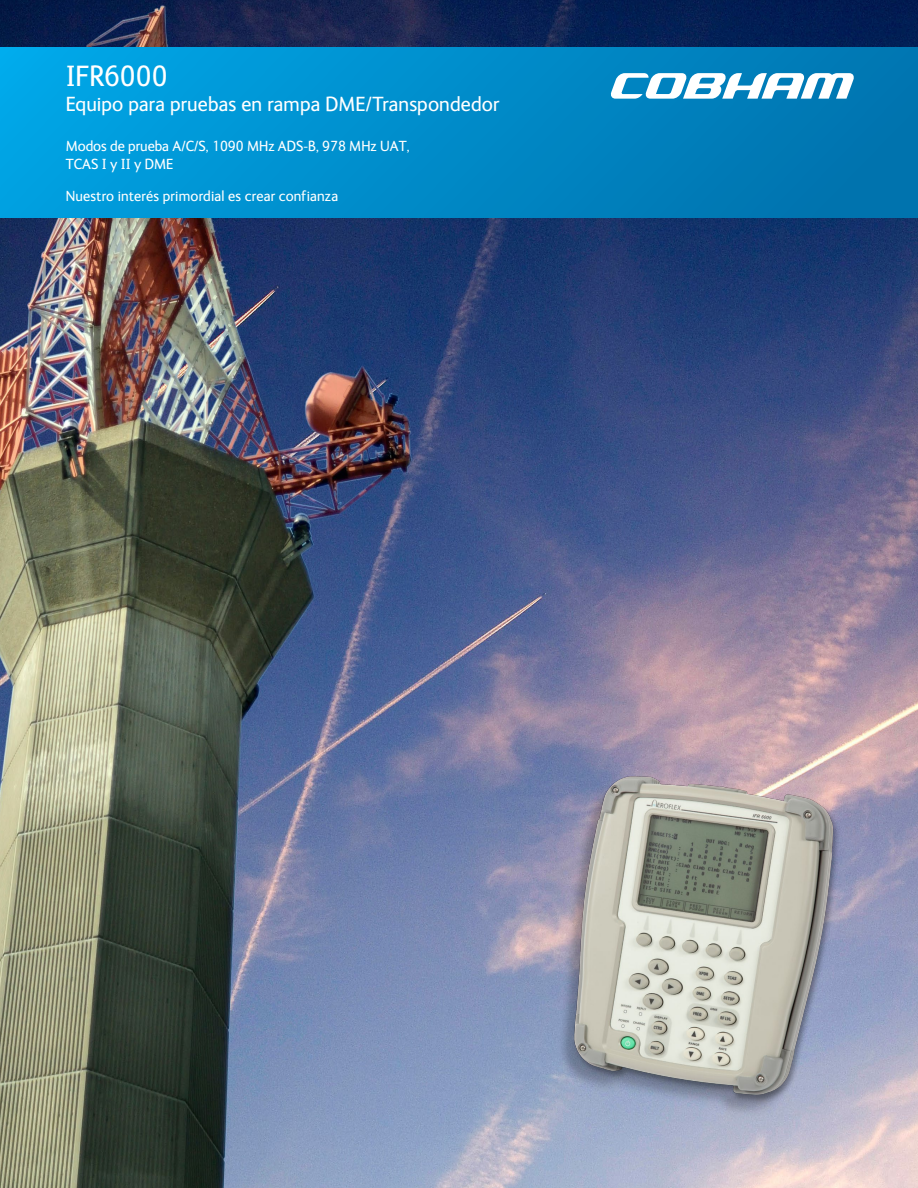
<style>
.page{position:relative;width:918px;height:1188px;background:#fff}
.page>*{position:absolute;margin:0;border:0;box-sizing:border-box;transform-origin:0 0}
.t1{font:30px "FS Ingrid";letter-spacing:-.005em;color:#fff}
.t2{font:21px "FS Ingrid";letter-spacing:.005em;color:#fff}
.t3{font:15px/18px "FS Ingrid";letter-spacing:.005em;color:#fff}
</style>
<div class="page">
<img style="left:0;top:0;width:918px;height:1188px">
<div style="left:0;top:48px;width:918px;height:170px;background:linear-gradient(to right,#00a5e5,#0071ac)"></div>
<svg style="left:610px;top:73px;width:245px;height:26px"></svg>
<img style="left:536px;top:733px;width:331px;height:401px">
<h1 class="t1" style="left:66px;top:61px;width:103px">IFR6000</h1>
<h2 class="t2" style="left:66px;top:93px;width:435px">Equipo para pruebas en rampa DME/Transpondedor</h2>
<p class="t3" style="left:66px;top:137px;width:345px">Modos de prueba A/C/S, 1090 MHz ADS-B, 978 MHz UAT,<br>TCAS I y II y DME</p>
<p class="t3" style="left:66px;top:187px;width:274px">Nuestro interés primordial es crear confianza</p>
</div>
